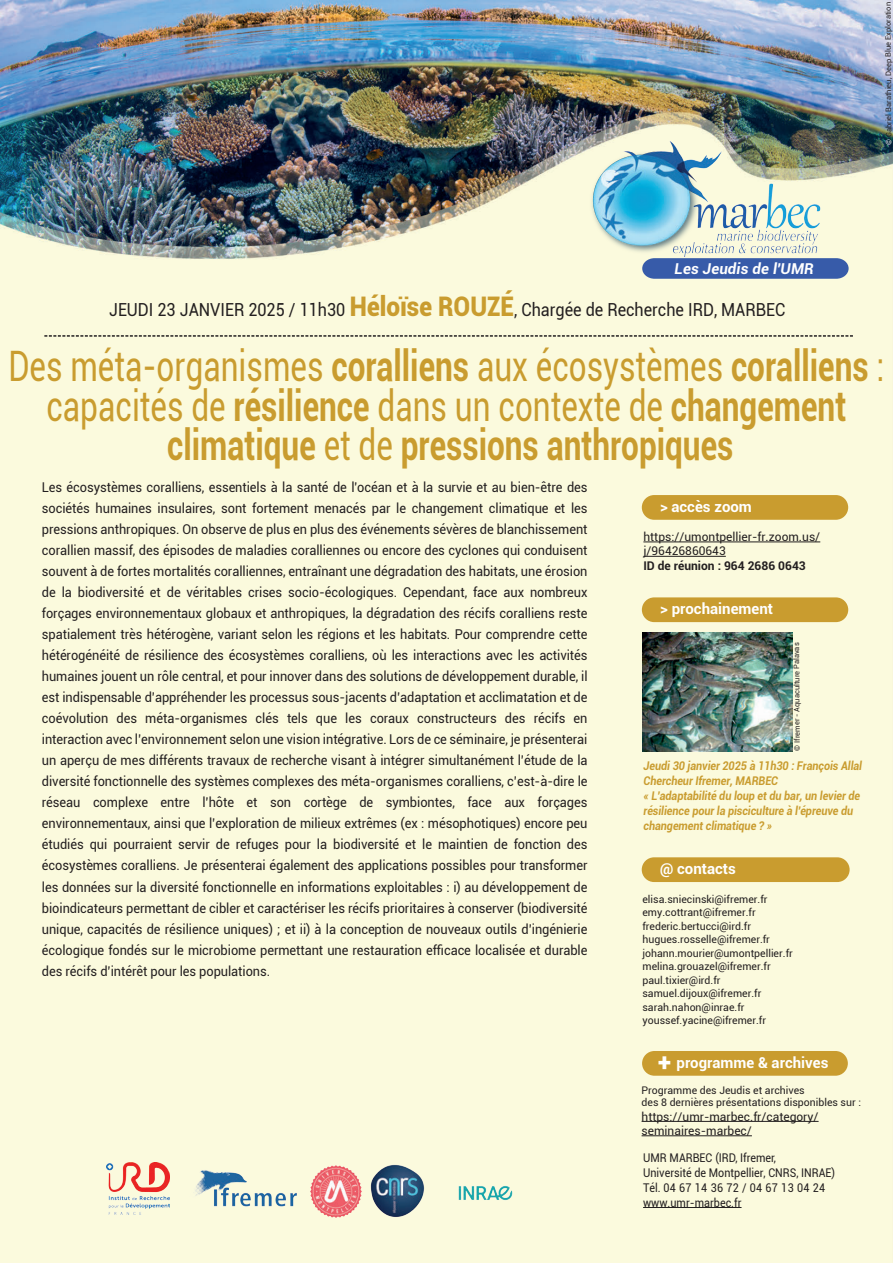
<style>
.page{position:relative;width:893px;height:1263px;background:#fff}
.page>*{position:absolute;margin:0;border:0;box-sizing:border-box;transform-origin:0 0}
.t1{font:700 42px/39px "Roboto";color:#c99c2f;text-align:center;scale:.75 1}
.t2{font:18px "Roboto";color:#231f20;scale:.9 1}
.t3{font:700 15px "Roboto";color:#fff}
.t4{font:italic 700 15px "Roboto";letter-spacing:.01em;color:#fff}
.t5{font:13.5px/21px "Roboto";letter-spacing:-.005em;color:#231f20;text-align:justify;scale:.95 1}
.t6{font:italic 700 12px/15px "Roboto";letter-spacing:-.005em;color:#c99c2f;scale:.9 1}
.t7{font:12px/15px "Roboto";color:#231f20;scale:.9 1}
.t8{font:12px/14.4px "Roboto";color:#231f20}
.t9{font:700 12px "Roboto";color:#231f20}
.t10{font:10.5px/13.5px "Roboto";color:#231f20}
.t11{font:7.5px "Roboto";letter-spacing:-.01em;color:#231f20}
.s1{font-weight:900;font-size:27px;color:#c99c2f}
.s2{color:#f2f3f4}
.s3{font-weight:400}
.s4{font-weight:900;font-size:24px}
</style>
<div class="page">
<img style="left:1px;top:1px;width:892px;height:1262px">
<img style="left:584px;top:139px;width:241px;height:120px">
<hr style="left:643px;top:1207px;width:98px;height:1px;background:#231f20">
<div style="left:642px;top:1051px;width:206px;height:25px;background:#c99c2f;border-radius:12px"></div>
<div style="left:642px;top:857px;width:208px;height:25px;background:#c99c2f;border-radius:12px"></div>
<hr style="left:642px;top:1121px;width:177px;height:1px;background:#231f20">
<hr style="left:642px;top:1135px;width:110px;height:1px;background:#231f20">
<hr style="left:643px;top:542px;width:177px;height:1px;background:#231f20">
<hr style="left:643px;top:556px;width:83px;height:1px;background:#231f20">
<div style="left:642px;top:495px;width:206px;height:25px;background:#c99c2f;border-radius:12px"></div>
<div style="left:642px;top:597px;width:206px;height:25px;background:#c99c2f;border-radius:12px"></div>
<svg style="left:44px;top:335px;width:809px;height:2px"></svg>
<img style="left:309px;top:1164px;width:54px;height:54px">
<img style="left:371px;top:1164px;width:53px;height:54px">
<img style="left:457px;top:1185px;width:56px;height:16px">
<img style="left:107px;top:1162px;width:63px;height:52px">
<img style="left:190px;top:1169px;width:108px;height:38px">
<svg style="left:642px;top:258px;width:207px;height:21px"></svg>
<img style="left:642px;top:632px;width:150px;height:119px">
<p class="t4" style="left:675px;top:258px;width:141px">Les Jeudis de l'UMR</p>
<h2 class="t2" style="left:109px;top:297px;width:753px">JEUDI 23 JANVIER 2025 / 11h30 <span class="s1">Héloïse ROUZÉ</span>, Chargée de Recherche IRD, MARBEC</h2>
<p class="t11" style="left:883px;top:145px;width:145px;rotate:-90deg"><span class="s2">©</span> Gabriel Barathieu, Deep Blue Exploration</p>
<h1 class="t1" style="left:8px;top:345px;width:1170px"><span class="s3">Des méta-organismes</span> coralliens <span class="s3">aux écosystèmes</span> coralliens <span class="s3">: capacités de</span> résilience <span class="s3">dans un contexte de</span> changement climatique <span class="s3">et de</span> pressions anthropiques</h1>
<p class="t5" style="left:42px;top:476px;width:576px">Les écosystèmes coralliens, essentiels à la santé de l'océan et à la survie et au bien-être des sociétés humaines insulaires, sont fortement menacés par le changement climatique et les pressions anthropiques. On observe de plus en plus des événements sévères de blanchissement corallien massif, des épisodes de maladies coralliennes ou encore des cyclones qui conduisent souvent à de fortes mortalités coralliennes, entraînant une dégradation des habitats, une érosion de la biodiversité et de véritables crises socio-écologiques. Cependant, face aux nombreux forçages environnementaux globaux et anthropiques, la dégradation des récifs coralliens reste spatialement très hétérogène, variant selon les régions et les habitats. Pour comprendre cette hétérogénéité de résilience des écosystèmes coralliens, où les interactions avec les activités humaines jouent un rôle central, et pour innover dans des solutions de développement durable, il est indispensable d’appréhender les processus sous-jacents d’adaptation et acclimatation et de coévolution des méta-organismes clés tels que les coraux constructeurs des récifs en interaction avec l’environnement selon une vision intégrative. Lors de ce séminaire, je présenterai un aperçu de mes différents travaux de recherche visant à intégrer simultanément l’étude de la diversité fonctionnelle des systèmes complexes des méta-organismes coralliens, c’est-à-dire le réseau complexe entre l’hôte et son cortège de symbiontes, face aux forçages environnementaux, ainsi que l’exploration de milieux extrêmes (ex : mésophotiques) encore peu étudiés qui pourraient servir de refuges pour la biodiversité et le maintien de fonction des écosystèmes coralliens. Je présenterai également des applications possibles pour transformer les données sur la diversité fonctionnelle en informations exploitables : i) au développement de bioindicateurs permettant de cibler et caractériser les récifs prioritaires à conserver (biodiversité unique, capacités de résilience uniques) ; et ii) à la conception de nouveaux outils d’ingénierie écologique fondés sur le microbiome permettant une restauration efficace localisée et durable des récifs d’intérêt pour les populations.</p>
<p class="t3" style="left:660px;top:496px;width:93px">&gt; accès zoom</p>
<p class="t8" style="left:643px;top:529px;width:178px">https://umontpellier-fr.zoom.us/ j/96426860643</p>
<p class="t9" style="left:643px;top:557px;width:164px">ID de réunion : 964 2686 0643</p>
<p class="t3" style="left:660px;top:598px;width:114px">&gt; prochainement</p>
<p class="t11" style="left:791px;top:751px;width:110px;rotate:-90deg">© Ifremer - Aquaculture Palavas</p>
<p class="t6" style="left:644px;top:758px;width:244px">Jeudi 30 janvier 2025 à 11h30 : François Allal Chercheur Ifremer, MARBEC<br>« L'adaptabilité du loup et du bar, un levier de résilience pour la pisciculture à l'épreuve du changement climatique ? »</p>
<p class="t3" style="left:660px;top:858px;width:77px">@ contacts</p>
<p class="t10" style="left:642px;top:892px;width:152px">elisa.sniecinski@ifremer.fr emy.cottrant@ifremer.fr frederic.bertucci@ird.fr hugues.rosselle@ifremer.fr johann.mourier@umontpellier.fr melina.grouazel@ifremer.fr paul.tixier@ird.fr samuel.dijoux@ifremer.fr sarah.nahon@inrae.fr youssef.yacine@ifremer.fr</p>
<p class="t3" style="left:658px;top:1052px;width:172px"><span class="s4">+</span> programme &amp; archives</p>
<p class="t10" style="left:642px;top:1084px;width:221px;line-height:12px">Programme des Jeudis et archives<br>des 8 dernières présentations disponibles sur :</p>
<p class="t8" style="left:642px;top:1108px;width:178px">https://umr-marbec.fr/category/ seminaires-marbec/</p>
<p class="t7" style="left:643px;top:1149px;width:215px">UMR MARBEC (IRD, Ifremer,<br>Université de Montpellier, CNRS, INRAE)<br>Tél. 04 67 14 36 72 / 04 67 13 04 24 www.umr-marbec.fr</p>
</div>
